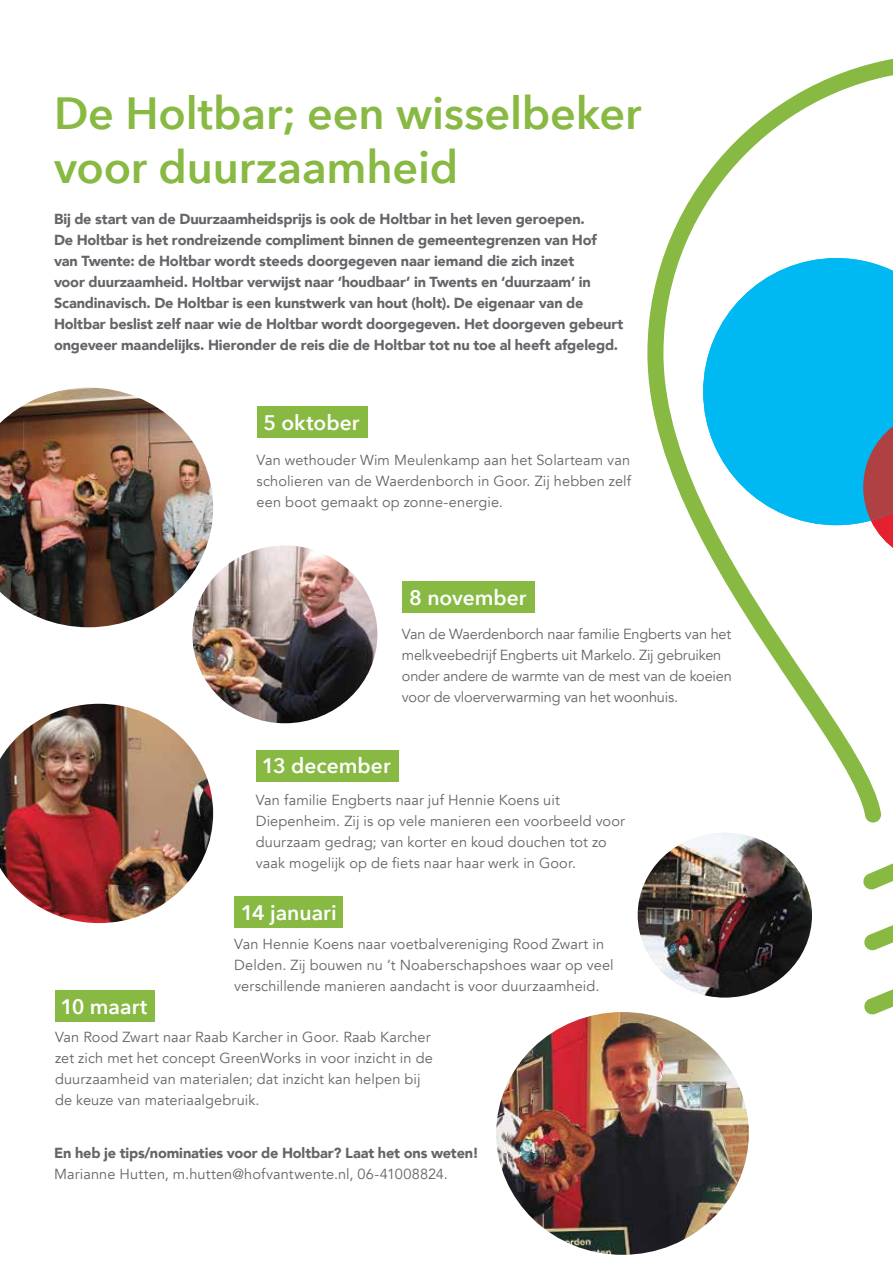
<style>
.page{position:relative;width:893px;height:1263px;background:#fff}
.page>*{position:absolute;margin:0;border:0;box-sizing:border-box;transform-origin:0 0}
.t1{font:600 45px/54px "Avenir Next";letter-spacing:-.005em;color:#87b943}
.t2{font:600 21px "Avenir Next";color:#fff}
.t3{font:14.55px/21px "Avenir";letter-spacing:.005em;color:#636569}
.t4{font:900 14.55px/21px "Avenir";letter-spacing:-.01em;color:#636569}
</style>
<div class="page">
<svg style="left:647px;top:58px;width:246px;height:816px"></svg>
<svg style="left:863px;top:874px;width:30px;height:141px"></svg>
<div style="left:55px;top:990px;width:100px;height:32px;background:#87b943"></div>
<div style="left:234px;top:896px;width:109px;height:32px;background:#87b943"></div>
<div style="left:256px;top:751px;width:142px;height:31px;background:#87b943"></div>
<div style="left:402px;top:581px;width:132px;height:32px;background:#87b943"></div>
<div style="left:257px;top:406px;width:111px;height:31px;background:#87b943"></div>
<svg style="left:703px;top:258px;width:190px;height:267px;fill:#00b9f3"></svg>
<svg style="left:863px;top:414px;width:30px;height:150px"></svg>
<img style="left:0;top:388px;width:213px;height:239px">
<img style="left:192px;top:545px;width:185px;height:178px">
<img style="left:638px;top:832px;width:174px;height:165px">
<img style="left:0;top:704px;width:213px;height:219px">
<img style="left:496px;top:1012px;width:253px;height:243px">
<h1 class="t1" style="left:54px;top:85px;width:589px">De Holtbar; een wisselbeker voor duurzaamheid</h1>
<p class="t4" style="left:54px;top:208px;width:571px">Bij de start van de Duurzaamheidsprijs is ook de Holtbar in het leven geroepen.<br>De Holtbar is het rondreizende compliment binnen de gemeentegrenzen van Hof van Twente: de Holtbar wordt steeds doorgegeven naar iemand die zich inzet<br>voor duurzaamheid. Holtbar verwijst naar ‘houdbaar’ in Twents en ‘duurzaam’ in Scandinavisch. De Holtbar is een kunstwerk van hout (holt). De eigenaar van de Holtbar beslist zelf naar wie de Holtbar wordt doorgegeven. Het doorgeven gebeurt ongeveer maandelijks. Hieronder de reis die de Holtbar tot nu toe al heeft afgelegd.</p>
<h2 class="t2" style="left:263px;top:404px;width:98px">5 oktober</h2>
<p class="t3" style="left:257px;top:449px;width:376px;text-align:justify">Van wethouder Wim Meulenkamp aan het Solarteam van scholieren van de Waerdenborch in Goor. Zij hebben zelf een boot gemaakt op zonne-energie.</p>
<h2 class="t2" style="left:409px;top:580px;width:119px">8 november</h2>
<p class="t3" style="left:402px;top:624px;width:332px">Van de Waerdenborch naar familie Engberts van het melkveebedrijf Engberts uit Markelo. Zij gebruiken onder andere de warmte van de mest van de koeien voor de vloerverwarming van het woonhuis.</p>
<h2 class="t2" style="left:262px;top:748px;width:130px">13 december</h2>
<p class="t3" style="left:256px;top:790px;width:371px">Van familie Engberts naar juf Hennie Koens uit Diepenheim. Zij is op vele manieren een voorbeeld voor duurzaam gedrag; van korter en koud douchen tot zo vaak mogelijk op de fiets naar haar werk in Goor.</p>
<h2 class="t2" style="left:241px;top:895px;width:97px">14 januari</h2>
<h2 class="t2" style="left:60px;top:988px;width:89px">10 maart</h2>
<p class="t3" style="left:234px;top:934px;width:381px">Van Hennie Koens naar voetbalvereniging Rood Zwart in<br>Delden. Zij bouwen nu ’t Noaberschapshoes waar op veel verschillende manieren aandacht is voor duurzaamheid.</p>
<p class="t3" style="left:55px;top:1027px;width:379px">Van Rood Zwart naar Raab Karcher in Goor. Raab Karcher zet zich met het concept GreenWorks in voor inzicht in de duurzaamheid van materialen; dat inzicht kan helpen bij de keuze van materiaalgebruik.</p>
<p class="t4" style="left:54px;top:1142px;width:426px">En heb je tips/nominaties voor de Holtbar? Laat het ons weten!</p>
<p class="t3" style="left:54px;top:1164px;width:395px">Marianne Hutten, m.hutten@hofvantwente.nl, 06-41008824.</p>
</div>
